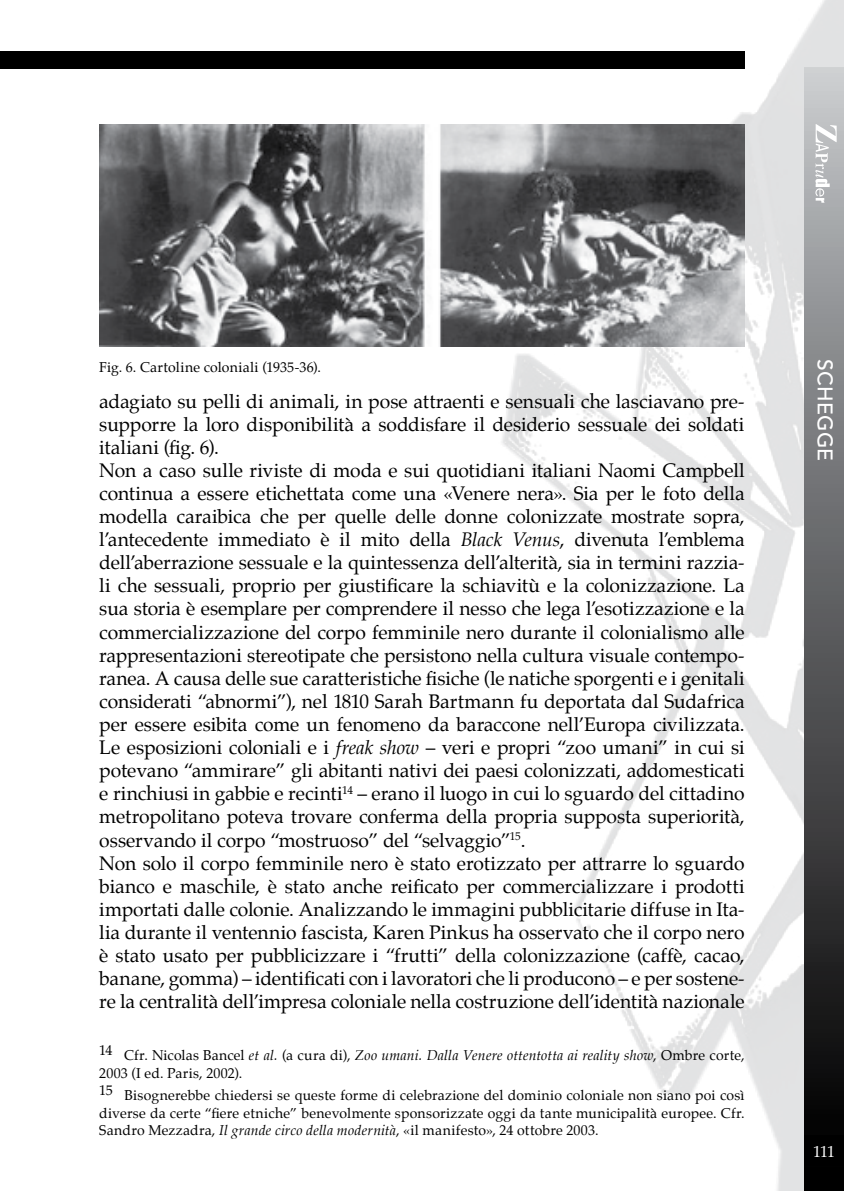
<style>
.page{position:relative;width:844px;height:1191px;background:#fff}
.page>*{position:absolute;margin:0;border:0;box-sizing:border-box;transform-origin:0 0}
.t1{font:500 21px "Avenir";letter-spacing:.02em;color:#fff}
.t2{font:19.25px/23.1px "Palatino";letter-spacing:-.005em;color:#000}
.t3{font:15.75px "Palatino";color:#fff}
.t4{font:14px/17.5px "Palatino";letter-spacing:.015em;color:#000}
.s1{font-style:italic}
</style>
<div class="page">
<img style="left:487px;top:0;width:356px;height:1191px">
<div style="left:804px;top:68px;width:39px;height:1123px;background:linear-gradient(to bottom,#c2c4c7,#000)"></div>
<div style="left:0;top:51px;width:744px;height:17px;background:#000"></div>
<svg style="left:815px;top:124px;width:21px;height:79px"></svg>
<div style="left:804px;top:1135px;width:39px;height:31px;background:#000"></div>
<img style="left:99px;top:124px;width:645px;height:222px">
<p class="t4" style="left:99px;top:358px;width:223px">Fig. 6. Cartoline coloniali (1935-36).</p>
<p class="t2" style="left:99px;top:389px;width:647px">adagiato su pelli di animali, in pose attraenti e sensuali che lasciavano pre&shy;supporre la loro disponibilità a soddisfare il desiderio sessuale dei soldati italiani (fig. 6).<br>Non a caso sulle riviste di moda e sui quotidiani italiani Naomi Campbell continua a essere etichettata come una «Venere nera». Sia per le foto della modella caraibica che per quelle delle donne colonizzate mostrate sopra, l’antecedente immediato è il mito della <span class="s1">Black Venus</span>, divenuta l’emblema dell’aberrazione sessuale e la quintessenza dell’alterità, sia in termini razzia&shy;li che sessuali, proprio per giustificare la schiavitù e la colonizzazione. La sua storia è esemplare per comprendere il nesso che lega l’esotizzazione e la commercializzazione del corpo femminile nero durante il colonialismo alle rappresentazioni stereotipate che persistono nella cultura visuale contempo&shy;ranea. A causa delle sue caratteristiche fisiche (le natiche sporgenti e i genitali considerati “abnormi”), nel 1810 Sarah Bartmann fu deportata dal Sudafrica per essere esibita come un fenomeno da baraccone nell’Europa civilizzata.<br>Le esposizioni coloniali e i <span class="s1">freak show</span> – veri e propri “zoo umani” in cui si potevano “ammirare” gli abitanti nativi dei paesi colonizzati, addomesticati e rinchiusi in gabbie e recinti<sup>14</sup> – erano il luogo in cui lo sguardo del cittadino metropolitano poteva trovare conferma della propria supposta superiorità, osservando il corpo “mostruoso” del “selvaggio”<sup>15</sup>.<br>Non solo il corpo femminile nero è stato erotizzato per attrarre lo sguardo bianco e maschile, è stato anche reificato per commercializzare i prodotti importati dalle colonie. Analizzando le immagini pubblicitarie diffuse in Ita&shy;lia durante il ventennio fascista, Karen Pinkus ha osservato che il corpo nero è stato usato per pubblicizzare i “frutti” della colonizzazione (caffè, cacao, banane, gomma) – identificati con i lavoratori che li producono – e per sostene&shy;re la centralità dell’impresa coloniale nella costruzione dell’identità nazionale</p>
<p class="t4" style="left:99px;top:1046px;width:646px">14 Cfr. Nicolas Bancel <span class="s1">et al.</span> (a cura di), <span class="s1">Zoo umani. Dalla Venere ottentotta ai reality show</span>, Ombre corte,<br>2003 (I ed. Paris, 2002).</p>
<p class="t4" style="left:99px;top:1086px;width:646px;text-align:justify">15 Bisognerebbe chiedersi se queste forme di celebrazione del dominio coloniale non siano poi così diverse da certe “fiere etniche” benevolmente sponsorizzate oggi da tante municipalità europee. Cfr.<br>Sandro Mezzadra, <span class="s1">Il grande circo della modernità</span>, «il manifesto», 24 ottobre 2003.</p>
<p class="t1" style="left:837px;top:358px;width:104px;rotate:90deg">SCHEGGE</p>
<p class="t3" style="left:813px;top:1138px;width:23px">111</p>
</div>
